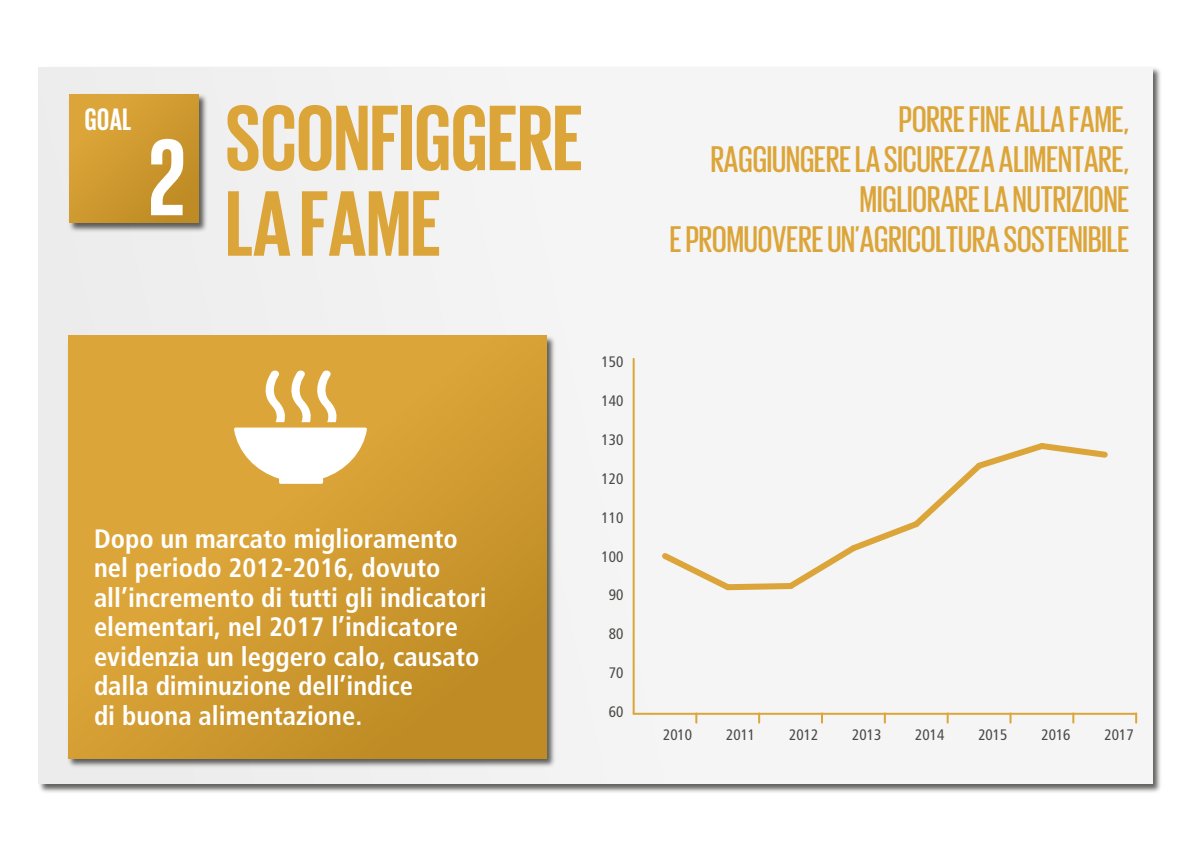
<style>
.page{position:relative;width:1191px;height:851px;background:#fff}
.page>*{position:absolute;margin:0;border:0;box-sizing:border-box;transform-origin:0 0}
.t1{font:700 111.2px "Giorgio Sans";color:#fff;scale:.96 1}
.t2{font:700 95px/85.6px "Giorgio Sans";color:#dca539}
.t3{font:500 38px/40px "Giorgio Sans";color:#dca539;text-align:right}
.t4{font:700 31.8px "Giorgio Sans";color:#fff;scale:.96 1}
.t5{font:700 condensed 26.6px/29.4px "Frutiger";color:#fff}
.t6{font:condensed 15.2px "Frutiger";color:#4a4a49}
</style>
<div class="page">
<img style="left:38px;top:67px;width:1123px;height:726px">
<div style="left:39px;top:67px;width:1113px;height:716px;background:#f5f5f5"></div>
<img style="left:66px;top:335px;width:489px;height:434px">
<svg style="left:68px;top:336px;width:479px;height:422px;background:#d29c32"></svg>
<img style="left:68px;top:93px;width:140px;height:140px">
<div style="left:70px;top:94px;width:128px;height:129px;background:linear-gradient(to right,#d9a337,#c49028)"></div>
<svg style="left:695px;top:714px;width:2px;height:8px"></svg>
<svg style="left:758px;top:714px;width:2px;height:8px"></svg>
<svg style="left:821px;top:714px;width:2px;height:8px"></svg>
<svg style="left:884px;top:714px;width:2px;height:8px"></svg>
<svg style="left:946px;top:714px;width:2px;height:8px"></svg>
<svg style="left:1009px;top:714px;width:2px;height:8px"></svg>
<svg style="left:1072px;top:714px;width:2px;height:8px"></svg>
<svg style="left:1135px;top:713px;width:2px;height:9px"></svg>
<hr style="left:632px;top:359px;width:2px;height:354px;background:#dca539">
<hr style="left:633px;top:712px;width:503px;height:2px;background:#dca539">
<svg style="left:662px;top:443px;width:446px;height:148px"></svg>
<svg style="left:234px;top:370px;width:133px;height:113px"></svg>
<p class="t4" style="left:85px;top:103px;width:50px">GOAL</p>
<h1 class="t1" style="left:149px;top:122px;width:40px">2</h1>
<h2 class="t2" style="left:226px;top:92px;width:359px">SCONFIGGERE<br>LA FAME</h2>
<h3 class="t3" style="left:670px;top:98px;width:461px">PORRE FINE ALLA FAME,<br>RAGGIUNGERE LA SICUREZZA ALIMENTARE,<br>MIGLIORARE LA NUTRIZIONE<br>E PROMUOVERE UN’AGRICOLTURA SOSTENIBILE</h3>
<p class="t6" style="left:601px;top:353px;width:23px">150</p>
<p class="t6" style="left:601px;top:392px;width:23px">140</p>
<p class="t6" style="left:601px;top:431px;width:23px">130</p>
<p class="t6" style="left:601px;top:470px;width:23px">120</p>
<p class="t6" style="left:601px;top:508px;width:23px">110</p>
<p class="t5" style="left:94px;top:524px;width:394px">Dopo un marcato miglioramento nel periodo 2012-2016, dovuto all’incremento di tutti gli indicatori elementari, nel 2017 l’indicatore evidenzia un leggero calo, causato dalla diminuzione dell’indice<br>di buona alimentazione.</p>
<p class="t6" style="left:601px;top:547px;width:23px">100</p>
<p class="t6" style="left:609px;top:586px;width:16px">90</p>
<p class="t6" style="left:609px;top:625px;width:16px">80</p>
<p class="t6" style="left:609px;top:664px;width:16px">70</p>
<p class="t6" style="left:609px;top:702px;width:16px">60</p>
<p class="t6" style="left:663px;top:726px;width:31px">2010</p>
<p class="t6" style="left:726px;top:726px;width:31px">2011</p>
<p class="t6" style="left:789px;top:726px;width:31px">2012</p>
<p class="t6" style="left:852px;top:726px;width:31px">2013</p>
<p class="t6" style="left:915px;top:726px;width:31px">2014</p>
<p class="t6" style="left:978px;top:726px;width:31px">2015</p>
<p class="t6" style="left:1041px;top:726px;width:31px">2016</p>
<p class="t6" style="left:1104px;top:726px;width:31px">2017</p>
</div>
